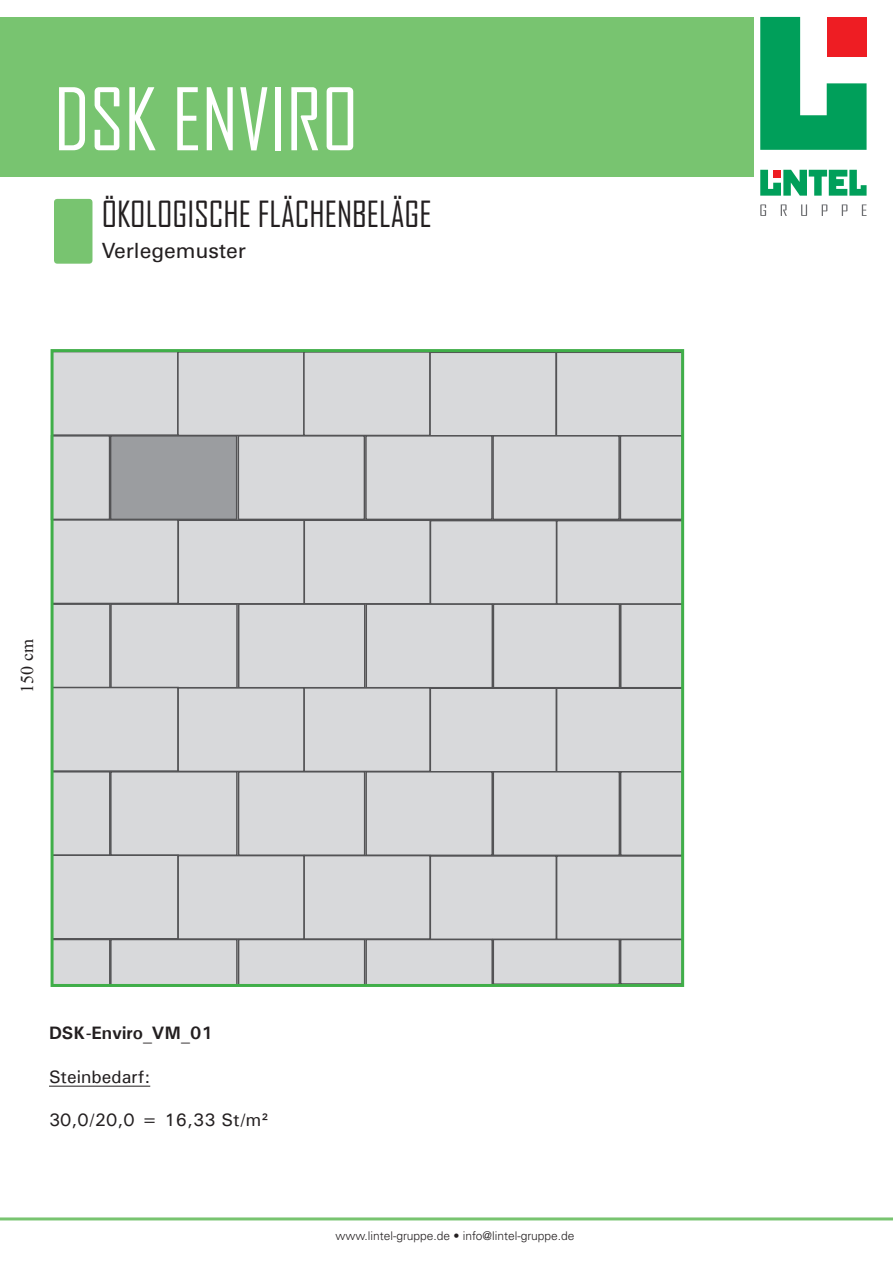
<style>
.page{position:relative;width:893px;height:1263px;background:#fff}
.page>*{position:absolute;margin:0;border:0;box-sizing:border-box;transform-origin:0 0}
.t1{font:82.5px "Agency FB";color:#fff}
.t2{font:34.5px "Agency FB";color:#231f20}
.t3{font:21px "Univers LT Std";color:#231f20}
.t4{font:500 18px "Univers";color:#231f20}
.t5{font:700 18px "Univers";color:#231f20}
.t6{font:18px "Times New Roman";color:#231f20}
.t7{font:300 12px "Univers LT Std";color:#231f20}
</style>
<div class="page">
<div style="left:0;top:17px;width:753px;height:159px;background:#78c470"></div>
<div style="left:54px;top:199px;width:38px;height:65px;background:#78c470"></div>
<svg style="left:760px;top:17px;width:107px;height:133px"></svg>
<div style="left:827px;top:17px;width:40px;height:40px;background:#ee1d23"></div>
<svg style="left:760px;top:204px;width:107px;height:12px"></svg>
<svg style="left:760px;top:170px;width:107px;height:26px"></svg>
<div style="left:773px;top:170px;width:8px;height:8px;background:#ee1d23"></div>
<hr style="left:0;top:1217px;width:893px;height:3px;background:#78c470">
<hr style="left:49px;top:1086px;width:101px;height:1px;background:#231f20">
<div style="left:51px;top:351px;width:128px;height:85px;background:#d8d9db;border:2px solid #535355"></div>
<div style="left:177px;top:351px;width:128px;height:85px;background:#d8d9db;border:2px solid #535355"></div>
<div style="left:303px;top:351px;width:128px;height:85px;background:#d8d9db;border:2px solid #535355"></div>
<div style="left:429px;top:351px;width:128px;height:86px;background:#d8d9db;border:2px solid #535355"></div>
<div style="left:556px;top:351px;width:127px;height:86px;background:#d8d9db;border:2px solid #535355"></div>
<div style="left:110px;top:435px;width:127px;height:85px;background:#9b9da0;border:2px solid #535355"></div>
<div style="left:238px;top:435px;width:127px;height:85px;background:#d8d9db;border:2px solid #535355"></div>
<div style="left:365px;top:435px;width:128px;height:85px;background:#d8d9db;border:2px solid #535355"></div>
<div style="left:492px;top:435px;width:128px;height:85px;background:#d8d9db;border:2px solid #535355"></div>
<div style="left:620px;top:435px;width:63px;height:85px;background:#d8d9db;border:2px solid #535355"></div>
<div style="left:51px;top:435px;width:59px;height:85px;background:#d8d9db;border:2px solid #535355"></div>
<div style="left:51px;top:519px;width:128px;height:85px;background:#d8d9db;border:2px solid #535355"></div>
<div style="left:178px;top:519px;width:127px;height:85px;background:#d8d9db;border:2px solid #535355"></div>
<div style="left:304px;top:519px;width:127px;height:85px;background:#d8d9db;border:2px solid #535355"></div>
<div style="left:430px;top:520px;width:127px;height:85px;background:#d8d9db;border:2px solid #535355"></div>
<div style="left:556px;top:520px;width:128px;height:85px;background:#d8d9db;border:2px solid #535355"></div>
<div style="left:110px;top:603px;width:128px;height:85px;background:#d8d9db;border:2px solid #535355"></div>
<div style="left:238px;top:603px;width:127px;height:85px;background:#d8d9db;border:2px solid #535355"></div>
<div style="left:365px;top:603px;width:128px;height:85px;background:#d8d9db;border:2px solid #535355"></div>
<div style="left:493px;top:603px;width:127px;height:85px;background:#d8d9db;border:2px solid #535355"></div>
<div style="left:620px;top:603px;width:63px;height:85px;background:#d8d9db;border:2px solid #535355"></div>
<div style="left:51px;top:603px;width:60px;height:85px;background:#d8d9db;border:2px solid #535355"></div>
<div style="left:51px;top:687px;width:128px;height:85px;background:#d8d9db;border:2px solid #535355"></div>
<div style="left:177px;top:687px;width:128px;height:85px;background:#d8d9db;border:2px solid #535355"></div>
<div style="left:303px;top:687px;width:128px;height:85px;background:#d8d9db;border:2px solid #535355"></div>
<div style="left:430px;top:687px;width:127px;height:85px;background:#d8d9db;border:2px solid #535355"></div>
<div style="left:556px;top:687px;width:127px;height:85px;background:#d8d9db;border:2px solid #535355"></div>
<div style="left:110px;top:771px;width:128px;height:85px;background:#d8d9db;border:2px solid #535355"></div>
<div style="left:238px;top:771px;width:127px;height:85px;background:#d8d9db;border:2px solid #535355"></div>
<div style="left:365px;top:771px;width:128px;height:85px;background:#d8d9db;border:2px solid #535355"></div>
<div style="left:493px;top:771px;width:127px;height:85px;background:#d8d9db;border:2px solid #535355"></div>
<div style="left:620px;top:771px;width:63px;height:85px;background:#d8d9db;border:2px solid #535355"></div>
<div style="left:51px;top:771px;width:60px;height:85px;background:#d8d9db;border:2px solid #535355"></div>
<div style="left:51px;top:854px;width:128px;height:85px;background:#d8d9db;border:2px solid #535355"></div>
<div style="left:177px;top:855px;width:128px;height:85px;background:#d8d9db;border:2px solid #535355"></div>
<div style="left:303px;top:855px;width:128px;height:85px;background:#d8d9db;border:2px solid #535355"></div>
<div style="left:430px;top:855px;width:127px;height:85px;background:#d8d9db;border:2px solid #535355"></div>
<div style="left:556px;top:855px;width:127px;height:85px;background:#d8d9db;border:2px solid #535355"></div>
<div style="left:110px;top:939px;width:128px;height:47px;background:#d8d9db;border:2px solid #535355"></div>
<div style="left:238px;top:939px;width:127px;height:46px;background:#d8d9db;border:2px solid #535355"></div>
<div style="left:365px;top:939px;width:128px;height:47px;background:#d8d9db;border:2px solid #535355"></div>
<div style="left:493px;top:939px;width:127px;height:46px;background:#d8d9db;border:2px solid #535355"></div>
<div style="left:620px;top:939px;width:63px;height:46px;background:#d8d9db;border:2px solid #535355"></div>
<div style="left:51px;top:939px;width:60px;height:47px;background:#d8d9db;border:2px solid #535355"></div>
<div style="left:51px;top:349px;width:633px;height:638px;border:3px solid #40ae49"></div>
<h1 class="t1" style="left:54px;top:69px;width:306px">DSK ENVIRO</h1>
<h2 class="t2" style="left:102px;top:193px;width:332px">ÖKOLOGISCHE FLÄCHENBELÄGE</h2>
<h3 class="t3" style="left:102px;top:238px;width:146px">Verlegemuster</h3>
<h3 class="t6" style="left:14px;top:693px;width:55px;rotate:-90deg">150 cm</h3>
<h3 class="t5" style="left:49px;top:1022px;width:165px">DSK-Enviro_VM_01</h3>
<h3 class="t4" style="left:49px;top:1065px;width:103px">Steinbedarf:</h3>
<h3 class="t4" style="left:49px;top:1108px;width:221px">30,0/20,0 = 16,33 St/m²</h3>
<p class="t7" style="left:335px;top:1228px;width:241px">www.lintel-gruppe.de • info@lintel-gruppe.de</p>
</div>
